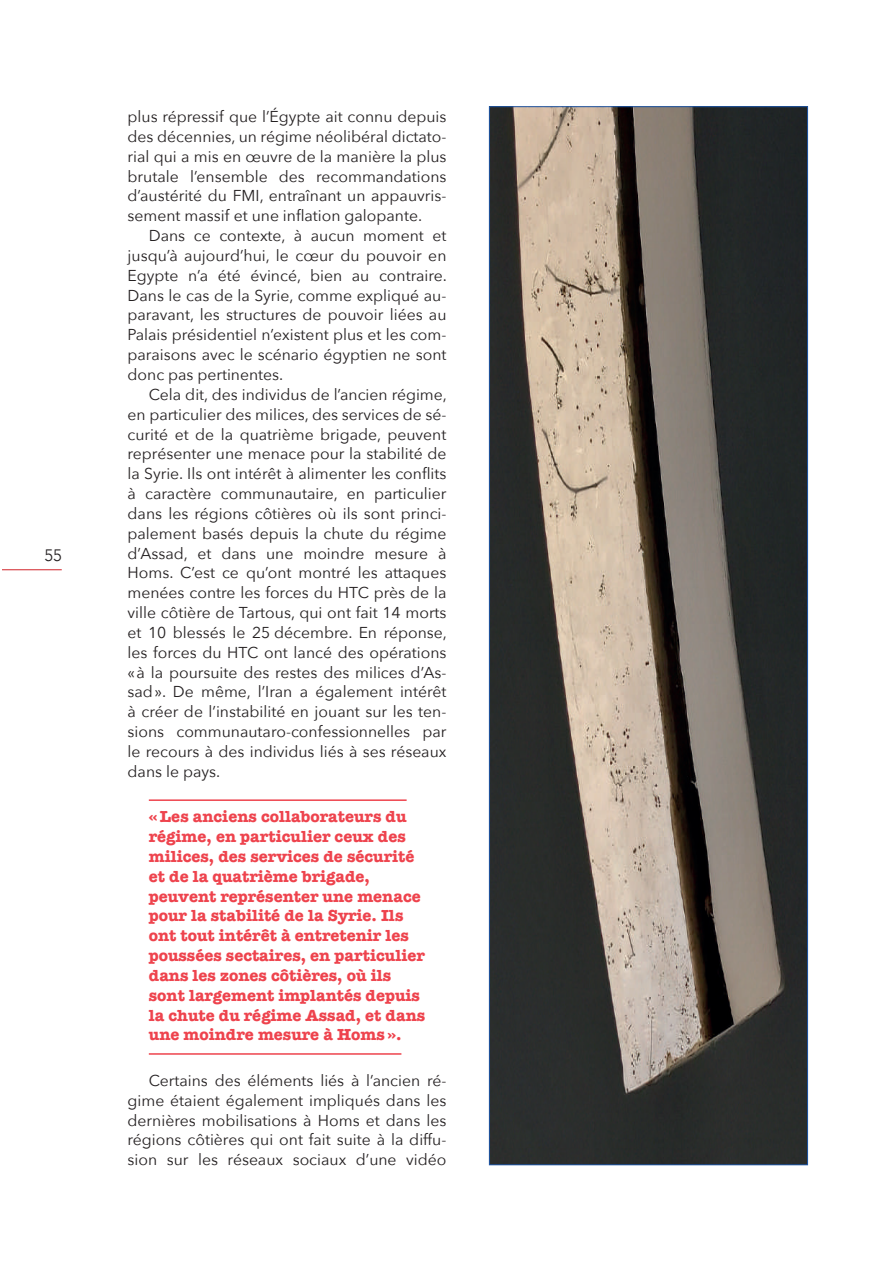
<style>
.page{position:relative;width:893px;height:1263px;background:#fff}
.page>*{position:absolute;margin:0;border:0;box-sizing:border-box;transform-origin:0 0}
.t1{font:700 16.5px/19.8px "American Typewriter";color:#ee434d}
.t2{font:300 16.5px "Avenir";color:#231f20}
.t3{font:15.75px/19.8px "Avenir Next";color:#231f20;text-align:justify}
</style>
<div class="page">
<hr style="left:2px;top:569px;width:60px;height:1px;background:#d1232a">
<hr style="left:149px;top:799px;width:258px;height:2px;background:#ee434d">
<hr style="left:149px;top:1053px;width:252px;height:2px;background:#ee434d">
<img style="left:491px;top:108px;width:315px;height:1055px">
<p class="t2" style="left:45px;top:546px;width:19px">55</p>
<p class="t3" style="left:128px;top:106px;width:320px">plus répressif que l’Égypte ait connu depuis des décennies, un régime néolibéral dictato&shy;rial qui a mis en œuvre de la manière la plus brutale l’ensemble des recommandations d’austérité du FMI, entraînant un appauvris&shy;sement massif et une inflation galopante.</p>
<p class="t3" style="left:128px;top:225px;width:321px;text-indent:21px">Dans ce contexte, à aucun moment et jusqu’à aujourd’hui, le cœur du pouvoir en Egypte n’a été évincé, bien au contraire.<br>Dans le cas de la Syrie, comme expliqué au&shy;paravant, les structures de pouvoir liées au Palais présidentiel n’existent plus et les com&shy;paraisons avec le scénario égyptien ne sont donc pas pertinentes.</p>
<p class="t3" style="left:128px;top:384px;width:321px;text-indent:21px">Cela dit, des individus de l’ancien régime, en particulier des milices, des services de sé&shy;curité et de la quatrième brigade, peuvent représenter une menace pour la stabilité de la Syrie. Ils ont intérêt à alimenter les conflits à caractère communautaire, en particulier dans les régions côtières où ils sont princi&shy;palement basés depuis la chute du régime d’Assad, et dans une moindre mesure à Homs. C’est ce qu’ont montré les attaques menées contre les forces du HTC près de la ville côtière de Tartous, qui ont fait 14 morts et 10 blessés le 25 décembre. En réponse, les forces du HTC ont lancé des opérations «à la poursuite des restes des milices d’As&shy;sad». De même, l’Iran a également intérêt à créer de l’instabilité en jouant sur les ten&shy;sions communautaro-confessionnelles par le recours à des individus liés à ses réseaux dans le pays.</p>
<p class="t1" style="left:149px;top:806px;width:278px">«Les anciens collaborateurs du régime, en particulier ceux des milices, des services de sécurité et de la quatrième brigade, peuvent représenter une menace pour la stabilité de la Syrie. Ils ont tout intérêt à entretenir les poussées sectaires, en particulier dans les zones côtières, où ils sont largement implantés depuis la chute du régime Assad, et dans une moindre mesure à Homs».</p>
<p class="t3" style="left:128px;top:1070px;width:320px;text-indent:21px">Certains des éléments liés à l’ancien ré&shy;gime étaient également impliqués dans les dernières mobilisations à Homs et dans les régions côtières qui ont fait suite à la diffu&shy;sion sur les réseaux sociaux d’une vidéo</p>
</div>
